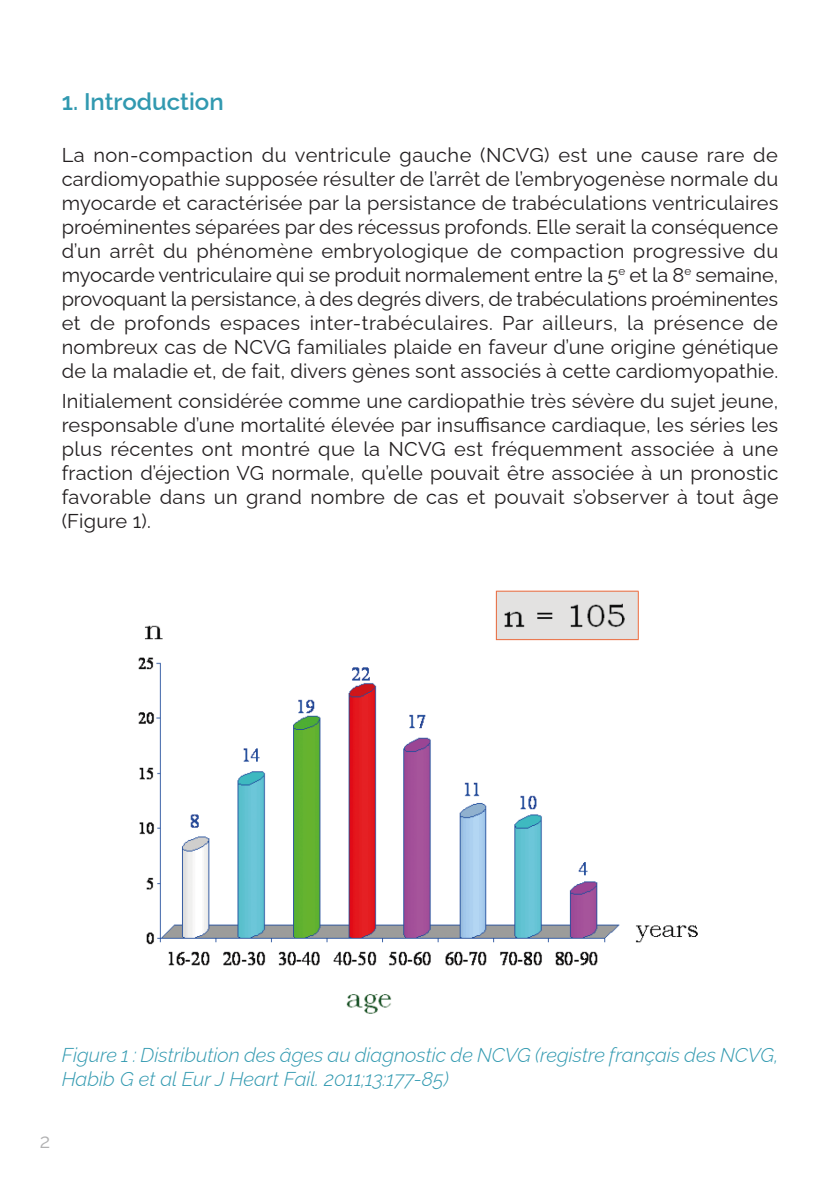
<style>
.page{position:relative;width:840px;height:1191px;background:#fff}
.page>*{position:absolute;margin:0;border:0;box-sizing:border-box;transform-origin:0 0}
.Titre_niveau_1{font:600 24px "Raleway";color:#3199b0}
.Texte_basique{font:20px/24px "Raleway";letter-spacing:.01em;color:#231f20;text-align:justify}
.Légendes_figures{font:italic 300 20px/24px "Raleway";color:#3199b0}
.t1{font:20px "Raleway";color:#b1b1b2}
</style>
<div class="page">
<img style="left:138px;top:590px;width:560px;height:424px">
<p class="Titre_niveau_1" style="left:62px;top:83px;width:163px">1. Introduction</p>
<p class="Texte_basique" style="left:62px;top:141px;width:717px">La non-compaction du ventricule gauche (NCVG) est une cause rare de cardiomyopathie supposée résulter de l’arrêt de l’embryogenèse normale du myocarde et caractérisée par la persistance de trabéculations ventriculaires proéminentes séparées par des récessus profonds. Elle serait la conséquence d’un arrêt du phénomène embryologique de compaction progressive du myocarde ventriculaire qui se produit normalement entre la 5<sup>e</sup> et la 8<sup>e</sup> semaine, provoquant la persistance, à des degrés divers, de trabéculations proéminentes et de profonds espaces inter-trabéculaires. Par ailleurs, la présence de nombreux cas de NCVG familiales plaide en faveur d’une origine génétique de la maladie et, de fait, divers gènes sont associés à cette cardiomyopathie.</p>
<p class="Texte_basique" style="left:62px;top:386px;width:718px">Initialement considérée comme une cardiopathie très sévère du sujet jeune, responsable d’une mortalité élevée par insuffisance cardiaque, les séries les plus récentes ont montré que la NCVG est fréquemment associée à une fraction d’éjection VG normale, qu’elle pouvait être associée à un pronostic favorable dans un grand nombre de cas et pouvait s’observer à tout âge (Figure 1).</p>
<p class="Légendes_figures" style="left:62px;top:1041px;width:717px">Figure 1 : Distribution des âges au diagnostic de NCVG (registre français des NCVG,<br>Habib G et al Eur J Heart Fail. 2011;13:177-85)</p>
<p class="t1" style="left:40px;top:1125px;width:12px">2</p>
</div>
